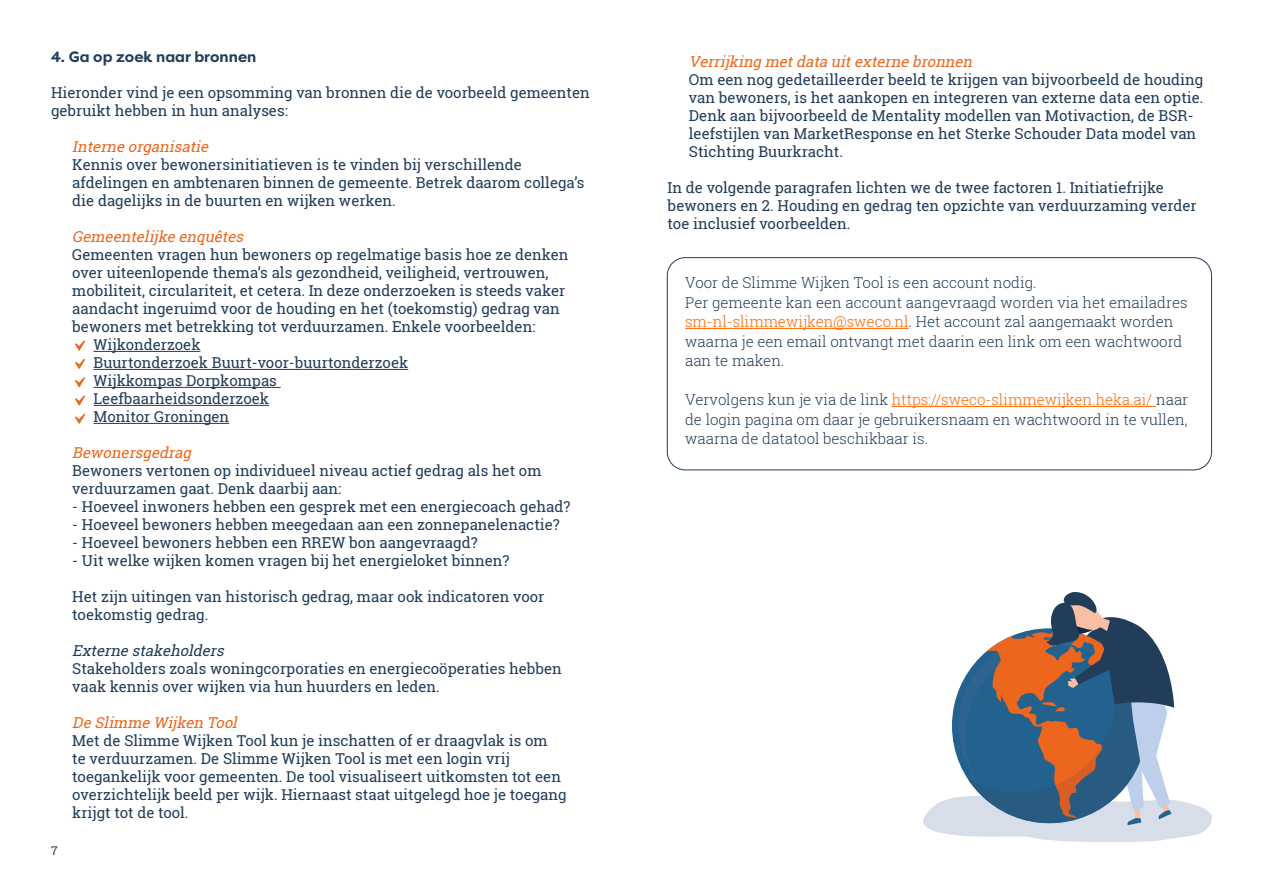
<style>
.page{position:relative;width:1263px;height:893px;background:#fff}
.page>*{position:absolute;margin:0;border:0;box-sizing:border-box;transform-origin:0 0}
.t1{font:15px/18px "Roboto Slab";color:#223d5a}
.t2{font:300 15px/19.5px "Roboto Slab";color:#223d5a}
.t3{font:italic 15px "Roboto Slab";color:#ec671d}
.t4{font:700 15px "Filson Pro";color:#223d5a}
.t5{font:italic 15px "Roboto Slab";color:#223d5a}
.t6{font:12px "Roboto Slab";color:#223d5a}
.s1{color:#f60}
</style>
<div class="page">
<hr style="left:94px;top:351px;width:106px;height:1px;background:#223d5a">
<hr style="left:94px;top:369px;width:314px;height:1px;background:#223d5a">
<hr style="left:94px;top:387px;width:187px;height:1px;background:#223d5a">
<hr style="left:94px;top:405px;width:175px;height:1px;background:#223d5a">
<hr style="left:94px;top:423px;width:135px;height:1px;background:#223d5a">
<svg style="left:75px;top:340px;width:10px;height:11px"></svg>
<svg style="left:75px;top:377px;width:10px;height:10px"></svg>
<svg style="left:75px;top:359px;width:10px;height:10px"></svg>
<svg style="left:75px;top:395px;width:10px;height:10px"></svg>
<svg style="left:75px;top:414px;width:10px;height:10px"></svg>
<svg style="left:923px;top:592px;width:289px;height:250px"></svg>
<div style="left:667px;top:257px;width:545px;height:213px;border:1px solid #223d5a;border-radius:18px"></div>
<hr style="left:685px;top:328px;width:224px;height:1px;background:#f60">
<hr style="left:892px;top:406px;width:264px;height:1px;background:#f60">
<p class="t4" style="left:51px;top:48px;width:207px">4. Ga op zoek naar bronnen</p>
<p class="t1" style="left:51px;top:84px;width:540px">Hieronder vind je een opsomming van bronnen die de voorbeeld gemeenten gebruikt hebben in hun analyses:</p>
<p class="t3" style="left:72px;top:137px;width:142px">Interne organisatie</p>
<p class="t1" style="left:72px;top:156px;width:514px">Kennis over bewonersinitiatieven is te vinden bij verschillende afdelingen en ambtenaren binnen de gemeente. Betrek daarom collega’s die dagelijks in de buurten en wijken werken.</p>
<p class="t3" style="left:72px;top:227px;width:177px">Gemeentelijke enquêtes</p>
<p class="t1" style="left:72px;top:246px;width:498px">Gemeenten vragen hun bewoners op regelmatige basis hoe ze denken</p>
<p class="t1" style="left:72px;top:264px;width:478px">over uiteenlopende thema’s als gezondheid, veiligheid, vertrouwen,</p>
<p class="t1" style="left:72px;top:282px;width:494px">mobiliteit, circulariteit, et cetera. In deze onderzoeken is steeds vaker</p>
<p class="t1" style="left:72px;top:300px;width:489px">aandacht ingeruimd voor de houding en het (toekomstig) gedrag van</p>
<p class="t1" style="left:72px;top:318px;width:465px">bewoners met betrekking tot verduurzamen. Enkele voorbeelden:</p>
<p class="t1" style="left:94px;top:336px;width:108px">Wijkonderzoek</p>
<p class="t1" style="left:94px;top:354px;width:316px">Buurtonderzoek Buurt-voor-buurtonderzoek</p>
<p class="t1" style="left:94px;top:372px;width:185px">Wijkkompas Dorpkompas</p>
<p class="t1" style="left:94px;top:390px;width:177px">Leefbaarheidsonderzoek</p>
<p class="t1" style="left:94px;top:408px;width:137px">Monitor Groningen</p>
<p class="t3" style="left:72px;top:443px;width:125px">Bewonersgedrag</p>
<p class="t1" style="left:72px;top:462px;width:471px">Bewoners vertonen op individueel niveau actief gedrag als het om verduurzamen gaat. Denk daarbij aan:</p>
<p class="t1" style="left:72px;top:498px;width:500px">- Hoeveel inwoners hebben een gesprek met een energiecoach gehad?</p>
<p class="t1" style="left:72px;top:516px;width:489px">- Hoeveel bewoners hebben meegedaan aan een zonnepanelenactie?</p>
<p class="t1" style="left:72px;top:534px;width:407px">- Hoeveel bewoners hebben een RREW bon aangevraagd?</p>
<p class="t1" style="left:72px;top:552px;width:439px">- Uit welke wijken komen vragen bij het energieloket binnen?</p>
<p class="t1" style="left:72px;top:588px;width:474px">Het zijn uitingen van historisch gedrag, maar ook indicatoren voor toekomstig gedrag.</p>
<p class="t5" style="left:72px;top:641px;width:157px">Externe stakeholders</p>
<p class="t1" style="left:72px;top:660px;width:491px">Stakeholders zoals woningcorporaties en energiecoöperaties hebben vaak kennis over wijken via hun huurders en leden.</p>
<p class="t3" style="left:72px;top:713px;width:170px">De Slimme Wijken Tool</p>
<p class="t1" style="left:72px;top:732px;width:496px">Met de Slimme Wijken Tool kun je inschatten of er draagvlak is om<br>te verduurzamen. De Slimme Wijken Tool is met een login vrij toegankelijk voor gemeenten. De tool visualiseert uitkomsten tot een overzichtelijk beeld per wijk. Hiernaast staat uitgelegd hoe je toegang krijgt tot de tool.</p>
<p class="t6" style="left:51px;top:842px;width:8px">7</p>
<p class="t3" style="left:689px;top:51px;width:289px">Verrijking metdata uitexterne bronnen</p>
<p class="t1" style="left:689px;top:70px;width:516px">Om een nog gedetailleerder beeld te krijgen van bijvoorbeeld de houding van bewoners, is het aankopen en integreren van externe data een optie.<br>Denk aan bijvoorbeeld de Mentality modellen van Motivaction, de BSR&shy;leefstijlen van MarketResponse en het Sterke Schouder Data model van Stichting Buurkracht.</p>
<p class="t1" style="left:668px;top:178px;width:531px">In de volgende paragrafen lichten we de twee factoren 1. Initiatiefrijke bewoners en 2. Houding en gedrag ten opzichte van verduurzaming verder toe inclusief voorbeelden.</p>
<p class="t2" style="left:685px;top:273px;width:504px">Voor de Slimme Wijken Tool is een account nodig.<br>Per gemeente kan een account aangevraagd worden via het emailadres <span class="s1">sm-nl-slimmewijken@sweco.nl</span>. Het account zal aangemaakt worden waarna je een email ontvangt met daarin een link om een wachtwoord aan te maken.</p>
<p class="t2" style="left:685px;top:390px;width:505px;text-align:justify">Vervolgens kun je via de link <span class="s1">https://sweco-slimmewijken.heka.ai/</span> naar de login pagina om daar je gebruikersnaam en wachtwoord in te vullen, waarna de datatool beschikbaar is.</p>
</div>
